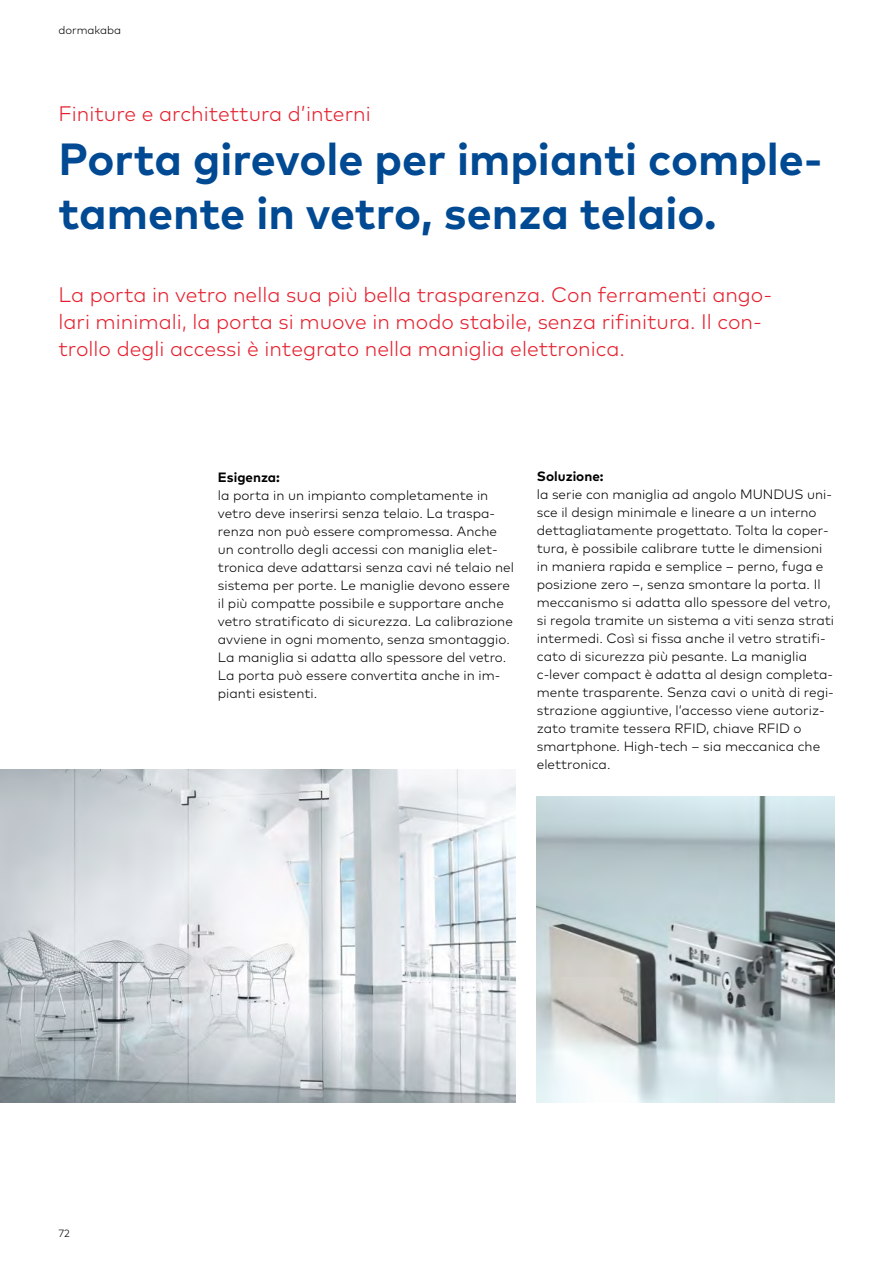
<style>
.page{position:relative;width:893px;height:1263px;background:#fff}
.page>*{position:absolute;margin:0;border:0;box-sizing:border-box;transform-origin:0 0}
.t1{font:700 45px/54px "Mark Pro";color:#004993}
.t2{font:300 21px/27px "Mark Pro";color:#e5202e}
.t3{font:300 13.5px/18px "Mark Pro";color:#000}
.t4{font:700 13.5px "Mark Pro";color:#000}
.t5{font:300 11.25px "Mark Pro";color:#000}
.t6{font:300 10.5px "Mark Pro";color:#000}
</style>
<div class="page">
<img style="left:0;top:769px;width:516px;height:333px">
<img style="left:537px;top:796px;width:297px;height:306px">
<p class="t5" style="left:58px;top:21px;width:64px">dormakaba</p>
<h2 class="t2" style="left:58px;top:99px;width:314px">Finiture e architettura d’interni</h2>
<h1 class="t1" style="left:58px;top:129px;width:765px">Porta girevole per impianti comple&shy;tamente in vetro, senza telaio.</h1>
<h2 class="t2" style="left:58px;top:279px;width:715px">La porta in vetro nella sua più bella trasparenza. Con ferramenti ango&shy;lari minimali, la porta si muove in modo stabile, senza rifinitura. Il con&shy;trollo degli accessi è integrato nella maniglia elettronica.</h2>
<p class="t4" style="left:218px;top:466px;width:64px">Esigenza:</p>
<p class="t3" style="left:218px;top:485px;width:297px">la porta in un impianto completamente in vetro deve inserirsi senza telaio. La traspa&shy;renza non può essere compromessa. Anche un controllo degli accessi con maniglia elet&shy;tronica deve adattarsi senza cavi né telaio nel sistema per porte. Le maniglie devono essere il più compatte possibile e supportare anche vetro stratificato di sicurezza. La calibrazione avviene in ogni momento, senza smontaggio.<br>La maniglia si adatta allo spessore del vetro.<br>La porta può essere convertita anche in im&shy;pianti esistenti.</p>
<p class="t4" style="left:537px;top:466px;width:68px">Soluzione:</p>
<p class="t3" style="left:537px;top:485px;width:299px">la serie con maniglia ad angolo MUNDUS uni&shy;sce il design minimale e lineare a un interno dettagliatamente progettato. Tolta la coper&shy;tura, è possibile calibrare tutte le dimensioni in maniera rapida e semplice – perno, fuga e posizione zero –, senza smontare la porta. Il meccanismo si adatta allo spessore del vetro, si regola tramite un sistema a viti senza strati intermedi. Così si fissa anche il vetro stratifi&shy;cato di sicurezza più pesante. La maniglia c-lever compact è adatta al design completa&shy;mente trasparente. Senza cavi o unità di regi&shy;strazione aggiuntive, l’accesso viene autoriz&shy;zato tramite tessera RFID, chiave RFID o smartphone. High-tech – sia meccanica che elettronica.</p>
<p class="t6" style="left:58px;top:1225px;width:13px">72</p>
</div>
